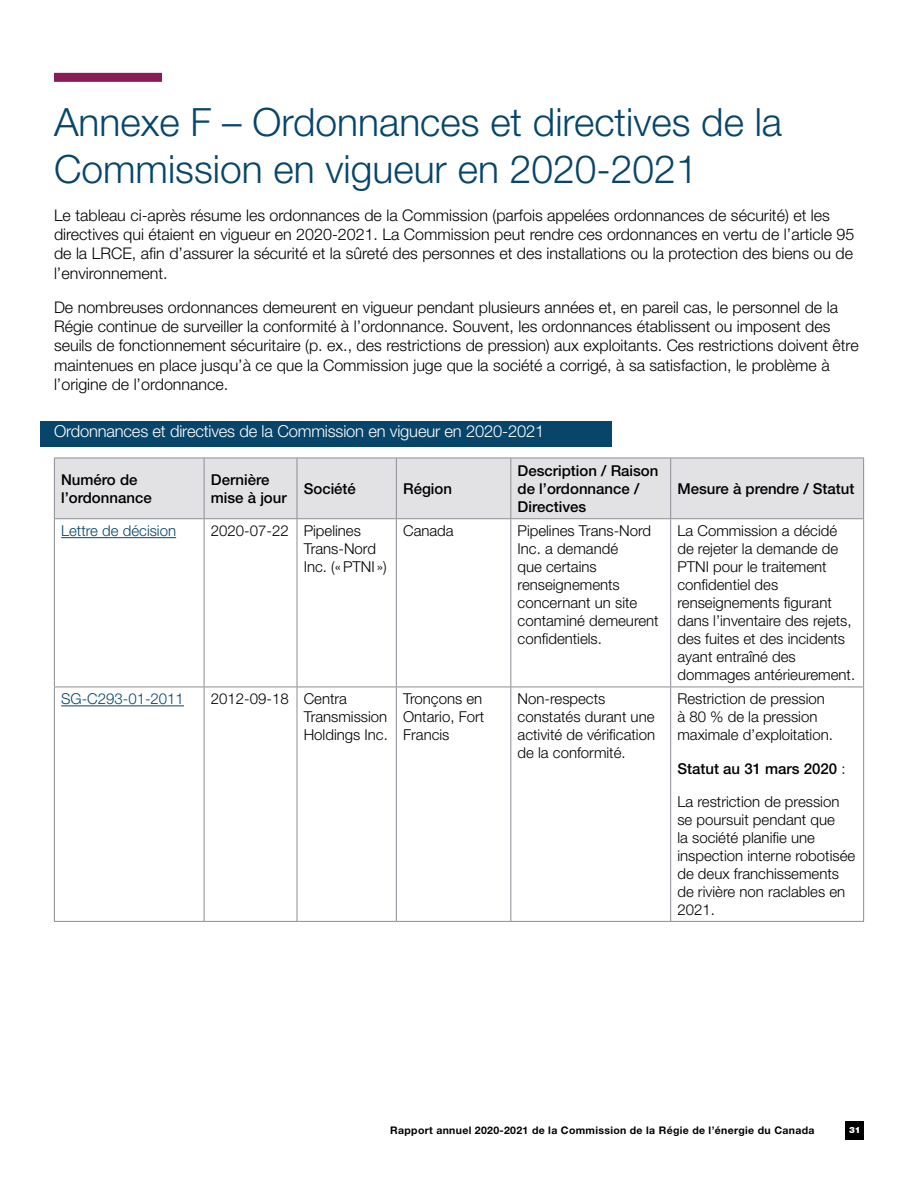
<style>
.page{position:relative;width:918px;height:1188px;background:#fff}
.page>*{position:absolute;margin:0;border:0;box-sizing:border-box;transform-origin:0 0}
.t1{font:300 39px/46.8px "Helvetica Neue LT Std";color:#07456b}
.t2{font:300 16.5px "Helvetica Neue LT Std";letter-spacing:-.01em;color:#fff}
.t3{font:300 16.05px/19.2px "Helvetica Neue LT Std";color:#000}
.t4{font:300 15px/18px "Helvetica Neue LT Std";color:#000}
.t5{font:500 15px/18px "Helvetica Neue LT Std";color:#000}
.t6{font:300 15px "Helvetica Neue LT Std";color:#07456b}
.t7{font:700 10.5px "Helvetica Neue LT Std";letter-spacing:.03em;color:#000}
.t8{font:900 8.7px "Helvetica Neue LT Std";color:#fff}
.s1{font-weight:300}
</style>
<div class="page">
<div style="left:846px;top:1121px;width:18px;height:18px;background:#000"></div>
<div style="left:54px;top:73px;width:108px;height:9px;background:#891c56"></div>
<div style="left:40px;top:421px;width:572px;height:25px;background:#07456b"></div>
<div style="left:55px;top:459px;width:808px;height:59px;background:#e2e2e5"></div>
<svg style="left:55px;top:519px;width:808px;height:402px"></svg>
<hr style="left:204px;top:458px;width:1px;height:60px;background:#8c8c96">
<hr style="left:297px;top:458px;width:1px;height:60px;background:#8c8c96">
<hr style="left:396px;top:458px;width:1px;height:60px;background:#8c8c96">
<hr style="left:510px;top:458px;width:1px;height:60px;background:#8c8c96">
<hr style="left:670px;top:458px;width:1px;height:60px;background:#8c8c96">
<hr style="left:54px;top:519px;width:1px;height:168px;background:#8c8c96">
<hr style="left:204px;top:519px;width:1px;height:168px;background:#8c8c96">
<hr style="left:297px;top:519px;width:1px;height:168px;background:#8c8c96">
<hr style="left:396px;top:519px;width:1px;height:168px;background:#8c8c96">
<hr style="left:510px;top:519px;width:1px;height:168px;background:#8c8c96">
<hr style="left:670px;top:519px;width:1px;height:168px;background:#8c8c96">
<hr style="left:863px;top:519px;width:1px;height:168px;background:#8c8c96">
<hr style="left:54px;top:687px;width:150px;height:1px;background:#8c8c96">
<hr style="left:54px;top:687px;width:1px;height:234px;background:#8c8c96">
<hr style="left:204px;top:687px;width:93px;height:1px;background:#8c8c96">
<hr style="left:204px;top:687px;width:1px;height:234px;background:#8c8c96">
<hr style="left:297px;top:687px;width:99px;height:1px;background:#8c8c96">
<hr style="left:297px;top:687px;width:1px;height:234px;background:#8c8c96">
<hr style="left:396px;top:687px;width:115px;height:1px;background:#8c8c96">
<hr style="left:396px;top:687px;width:1px;height:234px;background:#8c8c96">
<hr style="left:511px;top:687px;width:160px;height:1px;background:#8c8c96">
<hr style="left:510px;top:687px;width:1px;height:234px;background:#8c8c96">
<hr style="left:671px;top:687px;width:193px;height:1px;background:#8c8c96">
<hr style="left:670px;top:687px;width:1px;height:234px;background:#8c8c96">
<hr style="left:863px;top:687px;width:1px;height:234px;background:#8c8c96">
<hr style="left:54px;top:921px;width:150px;height:1px;background:#8c8c96">
<hr style="left:204px;top:921px;width:93px;height:1px;background:#8c8c96">
<hr style="left:297px;top:921px;width:99px;height:1px;background:#8c8c96">
<hr style="left:396px;top:921px;width:115px;height:1px;background:#8c8c96">
<hr style="left:511px;top:921px;width:160px;height:1px;background:#8c8c96">
<hr style="left:671px;top:921px;width:193px;height:1px;background:#8c8c96">
<hr style="left:54px;top:458px;width:150px;height:1px;background:#8c8c96">
<hr style="left:54px;top:458px;width:1px;height:60px;background:#8c8c96">
<hr style="left:204px;top:458px;width:93px;height:1px;background:#8c8c96">
<hr style="left:297px;top:458px;width:99px;height:1px;background:#8c8c96">
<hr style="left:396px;top:458px;width:115px;height:1px;background:#8c8c96">
<hr style="left:511px;top:458px;width:160px;height:1px;background:#8c8c96">
<hr style="left:671px;top:458px;width:193px;height:1px;background:#8c8c96">
<hr style="left:863px;top:458px;width:1px;height:60px;background:#8c8c96">
<hr style="left:54px;top:518px;width:150px;height:1px;background:#8c8c96">
<hr style="left:204px;top:518px;width:93px;height:1px;background:#8c8c96">
<hr style="left:297px;top:518px;width:99px;height:1px;background:#8c8c96">
<hr style="left:396px;top:518px;width:115px;height:1px;background:#8c8c96">
<hr style="left:511px;top:518px;width:160px;height:1px;background:#8c8c96">
<hr style="left:671px;top:518px;width:193px;height:1px;background:#8c8c96">
<hr style="left:61px;top:537px;width:115px;height:1px;background:#07456b">
<hr style="left:61px;top:706px;width:123px;height:1px;background:#07456b">
<h1 class="t1" style="left:54px;top:98px;width:730px">Annexe F – Ordonnances et directives de la<br>Commission en vigueur en 2020-2021</h1>
<p class="t3" style="left:54px;top:205px;width:802px">Le tableau ci-après résume les ordonnances de la Commission (parfois appelées ordonnances de sécurité) et les directives qui étaient en vigueur en 2020-2021. La Commission peut rendre ces ordonnances en vertu de l’article 95 de la LRCE, afin d’assurer la sécurité et la sûreté des personnes et des installations ou la protection des biens ou de l’environnement.</p>
<p class="t3" style="left:54px;top:297px;width:806px">De nombreuses ordonnances demeurent en vigueur pendant plusieurs années et, en pareil cas, le personnel de la Régie continue de surveiller la conformité à l’ordonnance. Souvent, les ordonnances établissent ou imposent des seuils de fonctionnement sécuritaire (p. ex., des restrictions de pression) aux exploitants. Ces restrictions doivent être maintenues en place jusqu’à ce que la Commission juge que la société a corrigé, à sa satisfaction, le problème à l’origine de l’ordonnance.</p>
<p class="t2" style="left:54px;top:421px;width:492px">Ordonnances et directives de la Commission en vigueur en 2020-2021</p>
<p class="t5" style="left:61px;top:470px;width:92px">Numéro de l’ordonnance</p>
<p class="t5" style="left:211px;top:470px;width:77px">Dernière mise à jour</p>
<p class="t5" style="left:304px;top:479px;width:54px">Société</p>
<p class="t5" style="left:403px;top:479px;width:50px">Région</p>
<p class="t5" style="left:518px;top:461px;width:142px">Description / Raison de l’ordonnance /<br>Directives</p>
<p class="t5" style="left:677px;top:479px;width:179px">Mesure à prendre / Statut</p>
<p class="t6" style="left:61px;top:522px;width:117px">Lettre de décision</p>
<p class="t4" style="left:304px;top:522px;width:84px;text-indent:-93px">2020-07-22 Pipelines<br>Trans-Nord<br>Inc. («PTNI »)</p>
<p class="t4" style="left:403px;top:522px;width:52px">Canada</p>
<p class="t4" style="left:518px;top:522px;width:143px">Pipelines Trans-Nord<br>Inc. a demandé<br>que certains renseignements concernant un site contaminé demeurent confidentiels.</p>
<p class="t4" style="left:677px;top:522px;width:179px">La Commission a décidé de rejeter la demande de<br>PTNI pour le traitement confidentiel des renseignements figurant dans l’inventaire des rejets, des fuites et des incidents ayant entraîné des dommages antérieurement.</p>
<p class="t6" style="left:61px;top:690px;width:124px">SG-C293-01-2011</p>
<p class="t4" style="left:304px;top:690px;width:86px;text-indent:-93px">2012-09-18 Centra<br>Transmission<br>Holdings Inc.</p>
<p class="t4" style="left:403px;top:690px;width:83px">Tronçons en<br>Ontario, Fort<br>Francis</p>
<p class="t4" style="left:518px;top:690px;width:139px">Non-respects constatés durant une activité de vérification de la conformité.</p>
<p class="t4" style="left:677px;top:690px;width:157px">Restriction de pression à 80 % de la pression maximale d’exploitation.</p>
<p class="t5" style="left:677px;top:759px;width:170px">Statut au 31 mars 2020 <span class="s1">:</span></p>
<p class="t4" style="left:677px;top:792px;width:179px">La restriction de pression se poursuit pendant que<br>la société planifie une inspection interne robotisée de deux franchissements de rivière non raclables en<br>2021.</p>
<p class="t7" style="left:390px;top:1124px;width:426px">Rapport annuel 2020-2021 de la Commission de la Régie de l’énergie du Canada</p>
<p class="t8" style="left:849px;top:1125px;width:13px">31</p>
</div>
